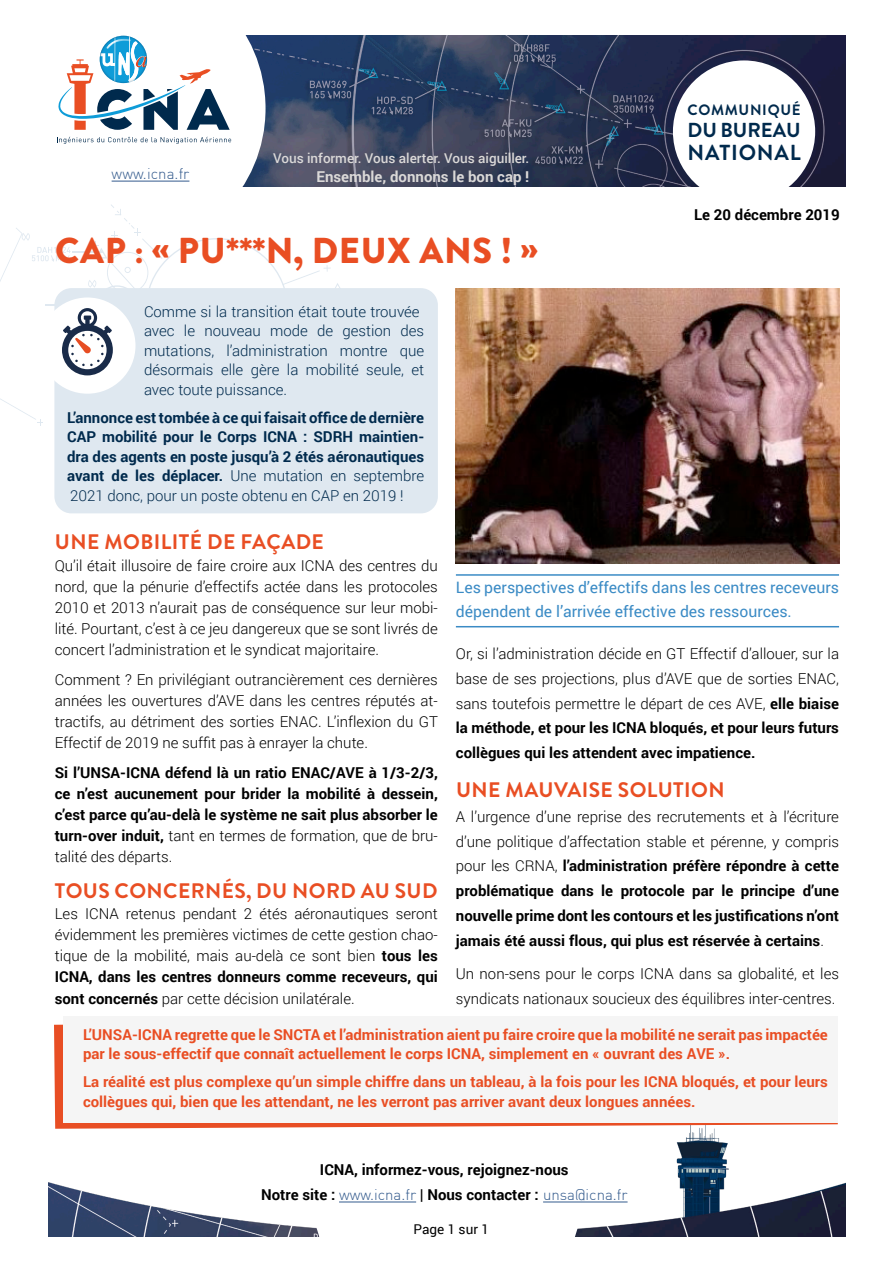
<style>
.page{position:relative;width:893px;height:1263px;background:#fff}
.page>*{position:absolute;margin:0;border:0;box-sizing:border-box;transform-origin:0 0}
.TITRE_COMMUNIQUE{font:900 36px "Brandon Grotesque";letter-spacing:.02em;color:#e94e23}
.t1{font:700 21.75px "Brandon Grotesque";letter-spacing:.035em;color:#002a4d}
.TITRE_PARAGRAPHE{font:700 21px "Brandon Grotesque";letter-spacing:.02em;color:#e94e23}
.t2{font:700 20.25px "Brandon Grotesque";color:#002a4d}
.EMPHASE_SIMPLE__BLEU{font:15.75px/24.8px "Roboto";color:#3b8bc5}
.t3{font:300 15px/21.1px "Roboto";color:#000;text-align:justify}
.t4{font:700 15px/24.8px "Roboto";color:#000;text-align:justify}
.CONCLUSION{font:700 15px/19.5px "Roboto";color:#e94e23}
.CHAPEAU{font:700 15px/19.5px "Roboto";color:#002a4d;text-align:justify}
.CHAPEAU-2{font:300 15px/19.5px "Roboto";color:#002a4d}
.t5{font:700 15px "Roboto";color:#dbd9d8}
.t6{font:300 15px "DIN";letter-spacing:.005em;color:#345b8d}
.t7{font:700 15px "Brandon Grotesque";letter-spacing:.045em;color:#002a4d}
.t8{font:500 13.5px "Roboto";color:#dbd9d8}
.t9{font:13.5px "Roboto";color:#000}
.s1{font-weight:300}
.s2{font-weight:700}
.s3{font-family:"DIN";font-weight:300;color:#345b8d}
</style>
<div class="page">
<img style="left:49px;top:1129px;width:796px;height:107px">
<svg style="left:312px;top:1129px;width:270px;height:108px"></svg>
<hr style="left:339px;top:1202px;width:77px;height:1px;background:#345b8d">
<hr style="left:543px;top:1202px;width:85px;height:1px;background:#345b8d">
<img style="left:266px;top:36px;width:579px;height:151px">
<svg style="left:69px;top:35px;width:197px;height:152px"></svg>
<div style="left:673px;top:60px;width:142px;height:143px;background:#fff;border-radius:50%"></div>
<svg style="left:57px;top:137px;width:174px;height:7px"></svg>
<svg style="left:58px;top:36px;width:172px;height:94px"></svg>
<div style="left:105px;top:161px;width:91px;height:28px;background:#fff"></div>
<hr style="left:112px;top:181px;width:77px;height:1px;background:#345b8d">
<svg style="left:54px;top:1024px;width:784px;height:105px;fill:#e84e24"></svg>
<div style="left:63px;top:1016px;width:775px;height:107px;background:#f5f5f5"></div>
<hr style="left:456px;top:574px;width:383px;height:2px;background:#3b8bc5">
<hr style="left:456px;top:626px;width:383px;height:1px;background:#3b8bc5">
<div style="left:54px;top:288px;width:384px;height:225px;background:#dfe8f0;border-radius:17px"></div>
<svg style="left:0;top:204px;width:425px;height:222px"></svg>
<img style="left:456px;top:288px;width:384px;height:275px">
<p class="t7" style="left:687px;top:99px;width:115px">COMMUNIQUÉ</p>
<h3 class="t2" style="left:687px;top:116px;width:115px">DU BUREAU</h3>
<p class="t8" style="left:273px;top:148px;width:258px">Vous informer. Vous alerter. Vous aiguiller.</p>
<h2 class="t1" style="left:687px;top:137px;width:115px">NATIONAL</h2>
<p class="t6" style="left:112px;top:164px;width:79px">www.icna.fr</p>
<p class="t5" style="left:316px;top:166px;width:214px">Ensemble, donnons le bon cap !</p>
<p class="TITRE_COMMUNIQUE" style="left:55px;top:225px;width:484px">CAP : « PU***N, DEUX ANS ! »</p>
<p class="CHAPEAU-2" style="left:144px;top:301px;width:282px">Comme si la transition était toute trouvée avec le nouveau mode de gestion des mutations, l’administration montre que désormais elle gère la mobilité seule, et avec toute puissance.</p>
<p class="CHAPEAU" style="left:67px;top:407px;width:358px">L’annonce est tombée à ce qui faisait office de dernière CAP mobilité pour le Corps ICNA : SDRH maintien&shy;dra des agents en poste jusqu’à 2 étés aéronautiques avant de les déplacer. <span class="s1">Une mutation en septembre 2021 donc, pour un poste obtenu en CAP en 2019 !</span></p>
<p class="t4" style="left:694px;top:202px;width:147px">Le 20 décembre 2019</p>
<p class="TITRE_PARAGRAPHE" style="left:55px;top:527px;width:271px">UNE MOBILITÉ DE FAÇADE</p>
<p class="t3" style="left:55px;top:554px;width:385px">Qu’il était illusoire de faire croire aux ICNA des centres du nord, que la pénurie d’effectifs actée dans les protocoles 2010 et 2013 n’aurait pas de conséquence sur leur mobi&shy;lité. Pourtant, c’est à ce jeu dangereux que se sont livrés de concert l’administration et le syndicat majoritaire.</p>
<p class="t3" style="left:55px;top:668px;width:385px">Comment ? En privilégiant outrancièrement ces dernières années les ouvertures d’AVE dans les centres réputés at&shy;tractifs, au détriment des sorties ENAC. L’inflexion du GT Effectif de 2019 ne suffit pas à enrayer la chute.</p>
<p class="t4" style="left:55px;top:761px;width:385px;line-height:21.1px">Si l’UNSA-ICNA défend là un ratio ENAC/AVE à 1/3-2/3, ce n’est aucunement pour brider la mobilité à dessein, c’est parce qu’au-delà le système ne sait plus absorber le turn-over induit, <span class="s1">tant en termes de formation, que de bru&shy;talité des départs.</span></p>
<p class="TITRE_PARAGRAPHE" style="left:55px;top:876px;width:384px">TOUS CONCERNÉS, DU NORD AU SUD</p>
<p class="t3" style="left:55px;top:902px;width:385px">Les ICNA retenus pendant 2 étés aéronautiques seront évidemment les premières victimes de cette gestion chao&shy;tique de la mobilité, mais au-delà ce sont bien <span class="s2">tous les ICNA, dans les centres donneurs comme receveurs, qui sont concernés</span> par cette décision unilatérale.</p>
<p class="EMPHASE_SIMPLE__BLEU" style="left:456px;top:574px;width:385px">Les perspectives d’effectifs dans les centres receveurs dépendent de l’arrivée effective des ressources.</p>
<p class="t3" style="left:456px;top:641px;width:385px;line-height:24.8px">Or, si l’administration décide en GT Effectif d’allouer, sur la base de ses projections, plus d’AVE que de sorties ENAC, sans toutefois permettre le départ de ces AVE, <span class="s2">elle biaise la méthode, et pour les ICNA bloqués, et pour leurs futurs collègues qui les attendent avec impatience.</span></p>
<p class="TITRE_PARAGRAPHE" style="left:456px;top:775px;width:270px">UNE MAUVAISE SOLUTION</p>
<p class="t4" style="left:456px;top:804px;width:385px"><span class="s1">A l’urgence d’une reprise des recrutements et à l’écriture d’une politique d’affectation stable et pérenne, y compris pour les CRNA,</span> l’administration préfère répondre à cette problématique dans le protocole par le principe d’une nouvelle prime dont les contours et les justifications n’ont jamais été aussi flous, qui plus est réservée à certains<span class="s1">.</span></p>
<p class="t3" style="left:456px;top:961px;width:385px;line-height:24.8px">Un non-sens pour le corps ICNA dans sa globalité, et les syndicats nationaux soucieux des équilibres inter-centres.</p>
<p class="CONCLUSION" style="left:83px;top:1024px;width:746px">L’UNSA-ICNA regrette que le SNCTA et l’administration aient pu faire croire que la mobilité ne serait pas impactée par le sous-effectif que connaît actuellement le corps ICNA, simplement en « ouvrant des AVE ».</p>
<p class="CONCLUSION" style="left:83px;top:1071px;width:746px">La réalité est plus complexe qu’un simple chiffre dans un tableau, à la fois pour les ICNA bloqués, et pour leurs collègues qui, bien que les attendant, ne les verront pas arriver avant deux longues années.</p>
<p class="t4" style="left:261px;top:1156px;width:368px;text-align:center">ICNA, informez-vous, rejoignez-nous<br>Notre site : <span class="s3">www.icna.fr</span> | Nous contacter : <span class="s3">unsa@icna.fr</span></p>
<p class="t9" style="left:413px;top:1219px;width:77px">Page 1 sur 1</p>
</div>
